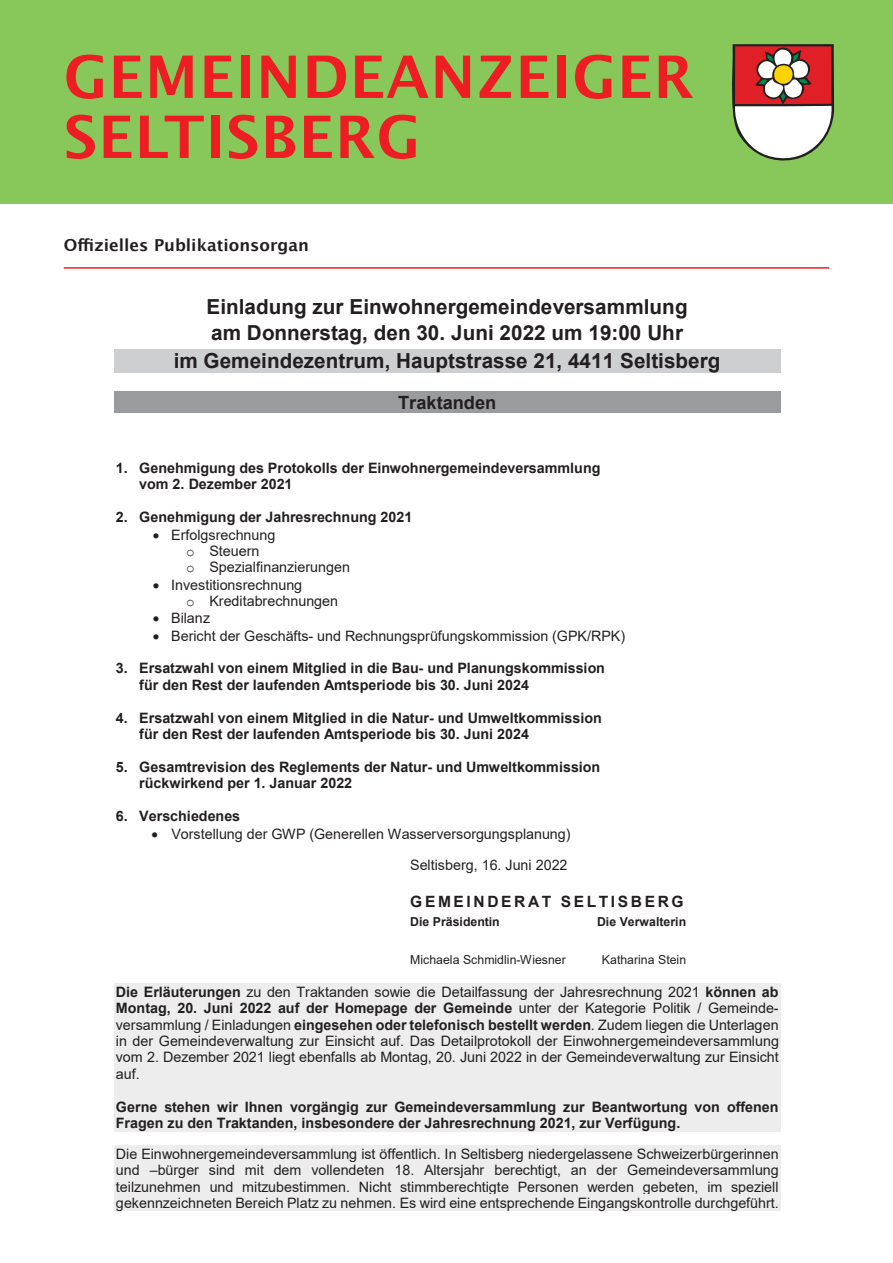
<style>
.page{position:relative;width:893px;height:1263px;background:#fff}
.page>*{position:absolute;margin:0;border:0;box-sizing:border-box;transform-origin:0 0}
.t1{font:700 58.5px/60px "Lucida Grande";letter-spacing:.02em;color:#ee1d23}
.t2{font:700 20.7px/27px "Arial";color:#231f20;text-align:center}
.t3{font:700 18.15px "Arial";color:#231f20}
.t4{font:700 16.5px "Lucida Grande";color:#231f20}
.t5{font:700 15.6px "Arial";letter-spacing:.17em;color:#231f20}
.t6{font:14.25px/16.4px "Arial";color:#231f20}
.t7{font:700 14.25px/16.4px "Arial";color:#231f20}
.t8{font:12.3px "Arial";color:#231f20}
.t9{font:700 12.3px "Arial";color:#231f20}
.s1{font-family:"Courier New"}
.s2{font-weight:700}
</style>
<div class="page">
<div style="left:0;top:0;width:893px;height:204px;background:#88c75a"></div>
<hr style="left:64px;top:267px;width:765px;height:2px;background:#ee1d23">
<svg style="left:732px;top:44px;width:102px;height:117px;background:#c69586"></svg>
<div style="left:114px;top:349px;width:666px;height:23px;background:#cecfd1"></div>
<div style="left:114px;top:392px;width:666px;height:21px;background:#999b9e"></div>
<div style="left:114px;top:984px;width:666px;height:16px;background:#ededee"></div>
<div style="left:114px;top:1000px;width:666px;height:16px;background:#ededee"></div>
<div style="left:114px;top:1016px;width:666px;height:17px;background:#ededee"></div>
<div style="left:114px;top:1033px;width:666px;height:16px;background:#ededee"></div>
<div style="left:114px;top:1049px;width:666px;height:17px;background:#ededee"></div>
<div style="left:114px;top:1066px;width:666px;height:16px;background:#ededee"></div>
<div style="left:114px;top:1082px;width:666px;height:16px;background:#ededee"></div>
<div style="left:114px;top:1098px;width:666px;height:17px;background:#ededee"></div>
<div style="left:114px;top:1115px;width:666px;height:16px;background:#ededee"></div>
<div style="left:114px;top:1145px;width:666px;height:17px;background:#ededee"></div>
<div style="left:114px;top:1162px;width:666px;height:16px;background:#ededee"></div>
<div style="left:114px;top:1178px;width:666px;height:17px;background:#ededee"></div>
<div style="left:114px;top:1195px;width:666px;height:16px;background:#ededee"></div>
<h1 class="t1" style="left:64px;top:47px;width:632px">GEMEINDEANZEIGER<br>SELTISBERG</h1>
<p class="t4" style="left:64px;top:232px;width:247px">Offizielles Publikationsorgan</p>
<h2 class="t2" style="left:174px;top:293px;width:548px">Einladung zur Einwohnergemeindeversammlung<br>am Donnerstag, den 30. Juni 2022 um 19:00 Uhr<br>im Gemeindezentrum, Hauptstrasse 21, 4411 Seltisberg</h2>
<p class="t3" style="left:398px;top:390px;width:100px">Traktanden</p>
<p class="t7" style="left:139px;top:460px;width:463px;text-indent:-23px">1. Genehmigung des Protokolls der Einwohnergemeindeversammlung vom 2. Dezember 2021</p>
<p class="t7" style="left:116px;top:509px;width:298px">2. Genehmigung der Jahresrechnung 2021</p>
<p class="t6" style="left:186px;top:526px;width:166px;text-indent:-33px">• Erfolgsrechnung<br><span class="s1">o</span> Steuern<br><span class="s1">o</span> Spezialfinanzierungen</p>
<p class="t6" style="left:186px;top:576px;width:154px;text-indent:-33px">• Investitionsrechnung<br><span class="s1">o</span> Kreditabrechnungen</p>
<p class="t6" style="left:153px;top:610px;width:59px">• Bilanz</p>
<p class="t6" style="left:153px;top:628px;width:474px">• Bericht der Geschäfts- und Rechnungsprüfungskommission (GPK/RPK)</p>
<p class="t7" style="left:139px;top:660px;width:467px;text-indent:-23px">3. Ersatzwahl von einem Mitglied in die Bau- und Planungskommission für den Rest der laufenden Amtsperiode bis 30. Juni 2024</p>
<p class="t7" style="left:139px;top:709px;width:464px;text-indent:-23px">4. Ersatzwahl von einem Mitglied in die Natur- und Umweltkommission für den Rest der laufenden Amtsperiode bis 30. Juni 2024</p>
<p class="t7" style="left:139px;top:759px;width:463px;text-indent:-23px">5. Gesamtrevision des Reglements der Natur- und Umweltkommission rückwirkend per 1. Januar 2022</p>
<p class="t7" style="left:116px;top:808px;width:126px">6. Verschiedenes</p>
<p class="t6" style="left:151px;top:818px;width:421px;line-height:31.2px;text-align:right">• Vorstellung der GWP (Generellen Wasserversorgungsplanung)<br>Seltisberg, 16. Juni 2022</p>
<p class="t5" style="left:410px;top:890px;width:275px">GEMEINDERAT SELTISBERG</p>
<p class="t9" style="left:410px;top:913px;width:91px">Die Präsidentin</p>
<p class="t9" style="left:597px;top:913px;width:91px">Die Verwalterin</p>
<p class="t8" style="left:410px;top:951px;width:157px">Michaela Schmidlin-Wiesner</p>
<p class="t8" style="left:602px;top:951px;width:86px">Katharina Stein</p>
<p class="t6" style="left:116px;top:983px;width:664px;text-align:justify"><span class="s2">Die Erläuterungen</span> zu den Traktanden sowie die Detailfassung der Jahresrechnung 2021 <span class="s2">können ab Montag, 20. Juni 2022 auf der Homepage der Gemeinde</span> unter der Kategorie Politik / Gemeinde&shy;versammlung / Einladungen <span class="s2">eingesehen oder telefonisch bestellt werden</span>. Zudem liegen die Unterlagen in der Gemeindeverwaltung zur Einsicht auf. Das Detailprotokoll der Einwohnergemeindeversammlung vom 2. Dezember 2021 liegt ebenfalls ab Montag, 20. Juni 2022 in der Gemeindeverwaltung zur Einsicht auf.</p>
<p class="t7" style="left:116px;top:1099px;width:664px">Gerne stehen wir Ihnen vorgängig zur Gemeindeversammlung zur Beantwortung von offenen<br>Fragen zu den Traktanden, insbesondere der Jahresrechnung 2021, zur Verfügung.</p>
<p class="t6" style="left:116px;top:1145px;width:664px;text-align:justify">Die Einwohnergemeindeversammlung ist öffentlich. In Seltisberg niedergelassene Schweizerbürgerinnen und –bürger sind mit dem vollendeten 18. Altersjahr berechtigt, an der Gemeindeversammlung teilzunehmen und mitzubestimmen. Nicht stimmberechtigte Personen werden gebeten, im speziell gekennzeichneten Bereich Platz zu nehmen. Es wird eine entsprechende Eingangskontrolle durchgeführt.</p>
</div>
